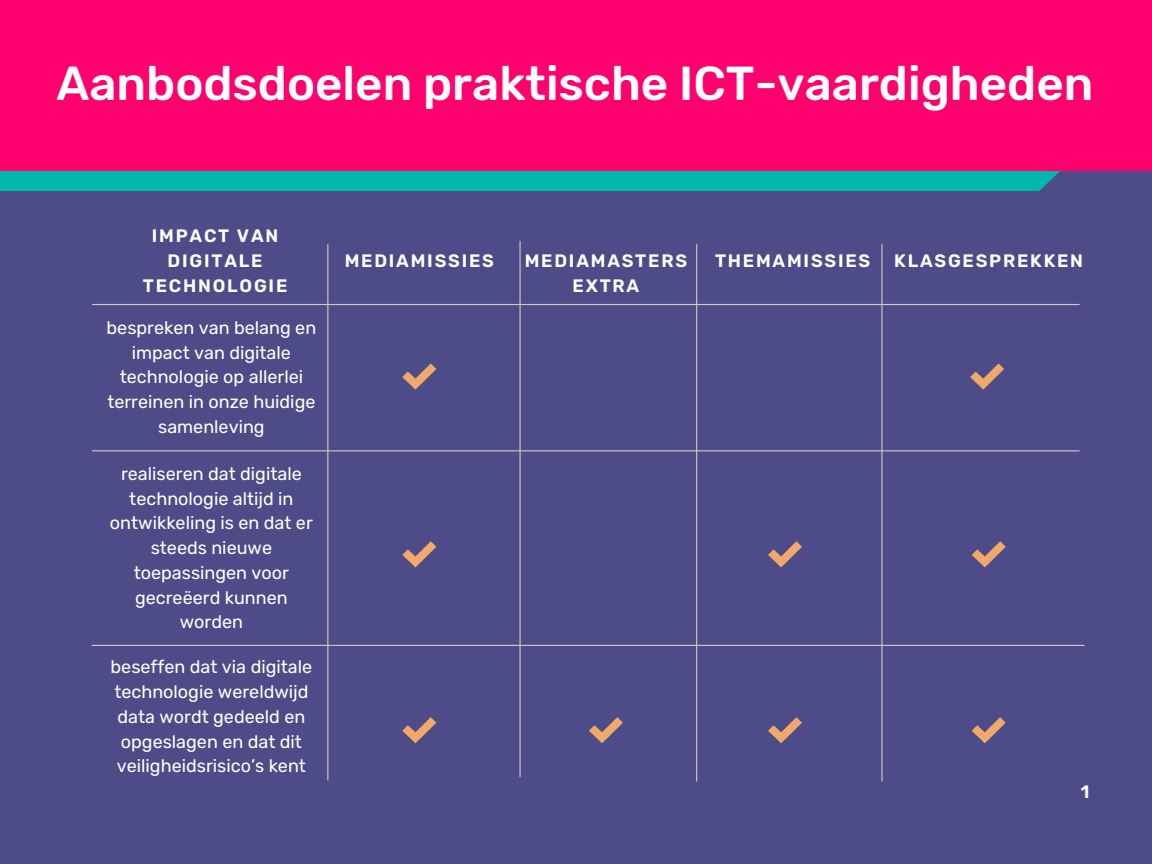
<style>
.page{position:relative;width:1152px;height:864px;background:#4d4c89}
.page>*{position:absolute;margin:0;border:0;box-sizing:border-box;transform-origin:0 0}
.t1{font:500 47.55px "Rubik";color:#fff}
.t2{font:18px/24.8px "Rubik";color:#fff;text-align:center}
.t3{font:600 18px/24.8px "Rubik";letter-spacing:.1em;color:#fff;text-align:center}
</style>
<div class="page">
<hr style="left:93px;top:304px;width:986px;height:1px;background:#d6c7c7">
<hr style="left:93px;top:450px;width:986px;height:1px;background:#d6c7c7">
<hr style="left:92px;top:645px;width:992px;height:1px;background:#d6c7c7">
<hr style="left:327px;top:245px;width:1px;height:535px;background:#d6c7c7">
<hr style="left:520px;top:241px;width:1px;height:536px;background:#d6c7c7">
<hr style="left:696px;top:245px;width:1px;height:536px;background:#d6c7c7">
<hr style="left:881px;top:245px;width:2px;height:536px;background:#d6c7c7">
<div style="left:0;top:170px;width:1066px;height:21px;background:#00b7ac"></div>
<div style="left:0;top:0;width:1152px;height:170px;background:#ff006e"></div>
<svg style="left:970px;top:364px;width:34px;height:25px"></svg>
<svg style="left:402px;top:364px;width:34px;height:25px"></svg>
<svg style="left:402px;top:541px;width:34px;height:26px"></svg>
<svg style="left:402px;top:717px;width:34px;height:26px"></svg>
<svg style="left:768px;top:541px;width:34px;height:26px"></svg>
<svg style="left:972px;top:541px;width:34px;height:26px"></svg>
<svg style="left:768px;top:717px;width:34px;height:26px"></svg>
<svg style="left:972px;top:717px;width:34px;height:26px"></svg>
<svg style="left:589px;top:717px;width:34px;height:26px"></svg>
<p class="t1" style="left:56px;top:56px;width:1039px">Aanbodsdoelen praktische ICT-vaardigheden</p>
<p class="t3" style="left:143px;top:224px;width:146px">IMPACT VAN<br>DIGITALE<br>TECHNOLOGIE</p>
<p class="t2" style="left:107px;top:315px;width:211px">bespreken van belang en impact van digitale technologie op allerlei terreinen in onze huidige samenleving</p>
<p class="t2" style="left:110px;top:461px;width:204px">realiseren dat digitale technologie altijd in ontwikkeling is en dat er steeds nieuwe toepassingen voor gecreëerd kunnen worden</p>
<p class="t2" style="left:111px;top:655px;width:203px">beseffen dat via digitale technologie wereldwijd data wordt gedeeld en opgeslagen en dat dit veiligheidsrisico’s kent</p>
<p class="t3" style="left:345px;top:248px;width:151px">MEDIAMISSIES</p>
<p class="t3" style="left:525px;top:248px;width:164px">MEDIAMASTERS<br>EXTRA</p>
<p class="t3" style="left:715px;top:248px;width:157px">THEMAMISSIES</p>
<p class="t3" style="left:894px;top:248px;width:190px">KLASGESPREKKEN</p>
<p class="t3" style="left:1081px;top:780px;width:10px">1</p>
</div>
